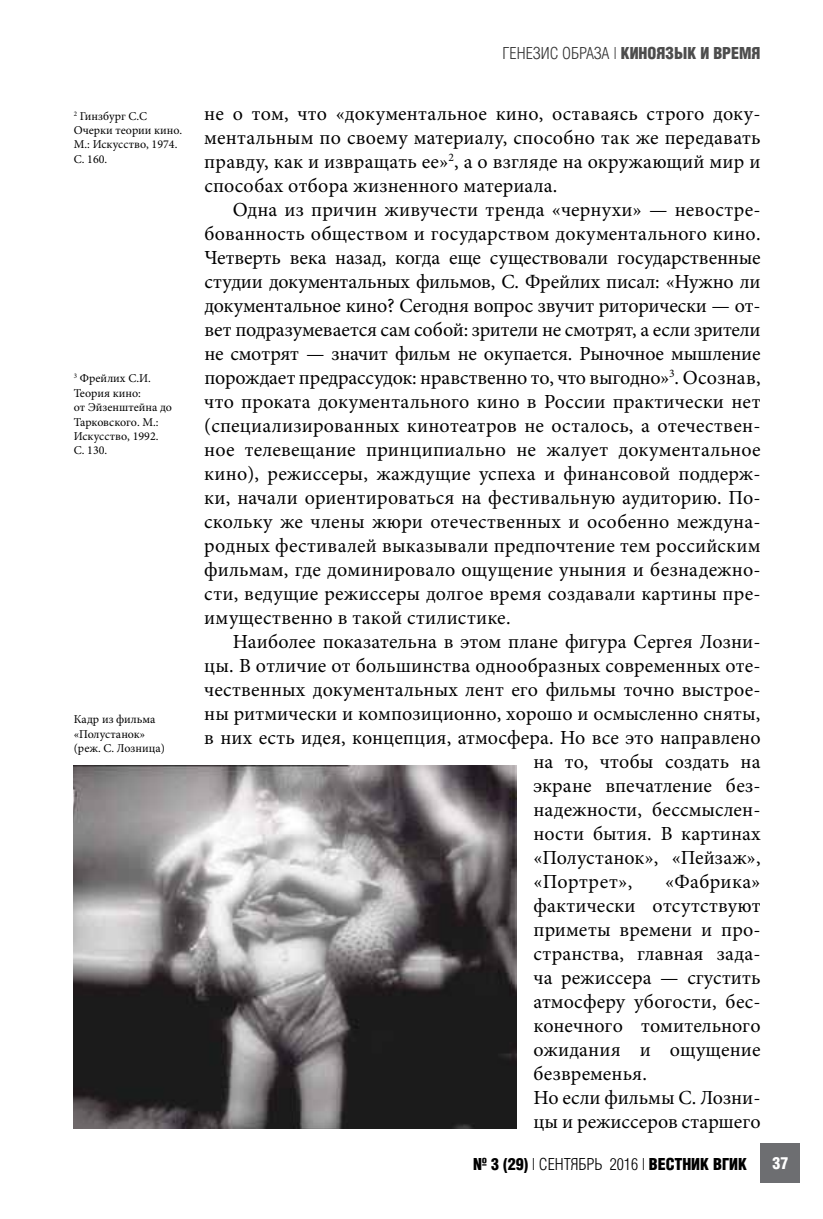
<style>
.page{position:relative;width:823px;height:1219px;background:#fff}
.page>*{position:absolute;margin:0;border:0;box-sizing:border-box;transform-origin:0 0}
.t1{font:20px/24px "Minion Pro";letter-spacing:.005em;color:#000;text-align:justify}
.t2{font:20px "Minion Pro";letter-spacing:.03em;color:#000}
.t3{font:700 16px "AG Letterica Cond L";color:#000}
.t4{font:16px "AG Letterica Cond L";color:#333}
.t5{font:700 16px "AG Letterica Cond L";color:#fff}
.t6{font:12px/14.4px "Minion Pro";color:#000}
.s1{font-weight:700;color:#4d4d4d}
.s2{font-weight:400}
</style>
<div class="page">
<div style="left:760px;top:1143px;width:39px;height:40px;background:#6d6e71"></div>
<img style="left:74px;top:766px;width:442px;height:363px">
<p class="t6" style="left:74px;top:109px;width:110px"><sup>2</sup> Гинзбург С.С<br>Очерки теории кино.<br>М.: Искусство, 1974.<br>С. 160.</p>
<p class="t6" style="left:74px;top:371px;width:100px"><sup>3</sup> Фрейлих С.И.<br>Теория кино:<br>от Эйзенштейна до<br>Тарковского. М.:<br>Искусство, 1992.<br>С. 130.</p>
<p class="t6" style="left:74px;top:712px;width:93px">Кадр из фильма «Полустанок» (реж. С. Лозница)</p>
<p class="t4" style="left:502px;top:44px;width:259px">ГЕНЕЗИС ОБРАЗА | <span class="s1">КИНОЯЗЫК И ВРЕМЯ</span></p>
<p class="t1" style="left:204px;top:102px;width:557px">не о том, что «документальное кино, оставаясь строго доку&shy;ментальным по своему материалу, способно так же передавать правду, как и извращать ее»<sup>2</sup>, а о взгляде на окружающий мир и способах отбора жизненного материала.</p>
<p class="t1" style="left:204px;top:198px;width:557px;text-indent:28px">Одна из причин живучести тренда «чернухи» — невостре&shy;бованность обществом и государством документального кино.<br>Четверть века назад, когда еще существовали государственные студии документальных фильмов, С. Фрейлих писал: «Нужно ли документальное кино? Сегодня вопрос звучит риторически — от&shy;вет подразумевается сам собой: зрители не смотрят, а если зрители не смотрят — значит фильм не окупается. Рыночное мышление порождает предрассудок: нравственно то, что выгодно»<sup>3</sup>. Осознав, что проката документального кино в России практически нет (специализированных кинотеатров не осталось, а отечествен&shy;ное телевещание принципиально не жалует документальное кино), режиссеры, жаждущие успеха и финансовой поддерж&shy;ки, начали ориентироваться на фестивальную аудиторию. По&shy;скольку же члены жюри отечественных и особенно междуна&shy;родных фестивалей выказывали предпочтение тем российским фильмам, где доминировало ощущение уныния и безнадежно&shy;сти, ведущие режиссеры долгое время создавали картины пре&shy;имущественно в такой стилистике.</p>
<p class="t1" style="left:232px;top:630px;width:529px">Наиболее показательна в этом плане фигура Сергея Лозни-</p>
<p class="t1" style="left:204px;top:654px;width:557px">цы. В отличие от большинства однообразных современных оте-</p>
<p class="t1" style="left:204px;top:678px;width:557px">чественных документальных лент его фильмы точно выстрое-</p>
<p class="t1" style="left:204px;top:702px;width:557px">ны ритмически и композиционно, хорошо и осмысленно сняты,</p>
<p class="t1" style="left:204px;top:726px;width:557px">в них есть идея, концепция, атмосфера. Но все это направлено</p>
<p class="t1" style="left:533px;top:750px;width:228px">на то, чтобы создать на</p>
<p class="t1" style="left:533px;top:774px;width:228px">экране впечатление без-</p>
<p class="t1" style="left:533px;top:798px;width:228px">надежности, бессмыслен-</p>
<p class="t1" style="left:533px;top:822px;width:228px">ности бытия. В картинах</p>
<p class="t1" style="left:533px;top:846px;width:228px">«Полустанок», «Пейзаж»,</p>
<p class="t2" style="left:533px;top:868px;width:100px">«Портрет»,</p>
<p class="t1" style="left:533px;top:870px;width:228px;text-align:left;text-indent:132px">«Фабрика» фактически отсутствуют приметы времени и про&shy;странства, главная зада&shy;ча режиссера — сгустить атмосферу убогости, бес&shy;конечного томительного ожидания и ощущение безвременья.<br>Но если фильмы С. Лозни&shy;цы и режиссеров старшего</p>
<p class="t3" style="left:473px;top:1154px;width:275px">№ 3 (29) <span class="s2">| СЕНТЯБРЬ 2016 |</span> ВЕСТНИК ВГИК</p>
<p class="t5" style="left:772px;top:1153px;width:17px">37</p>
</div>
